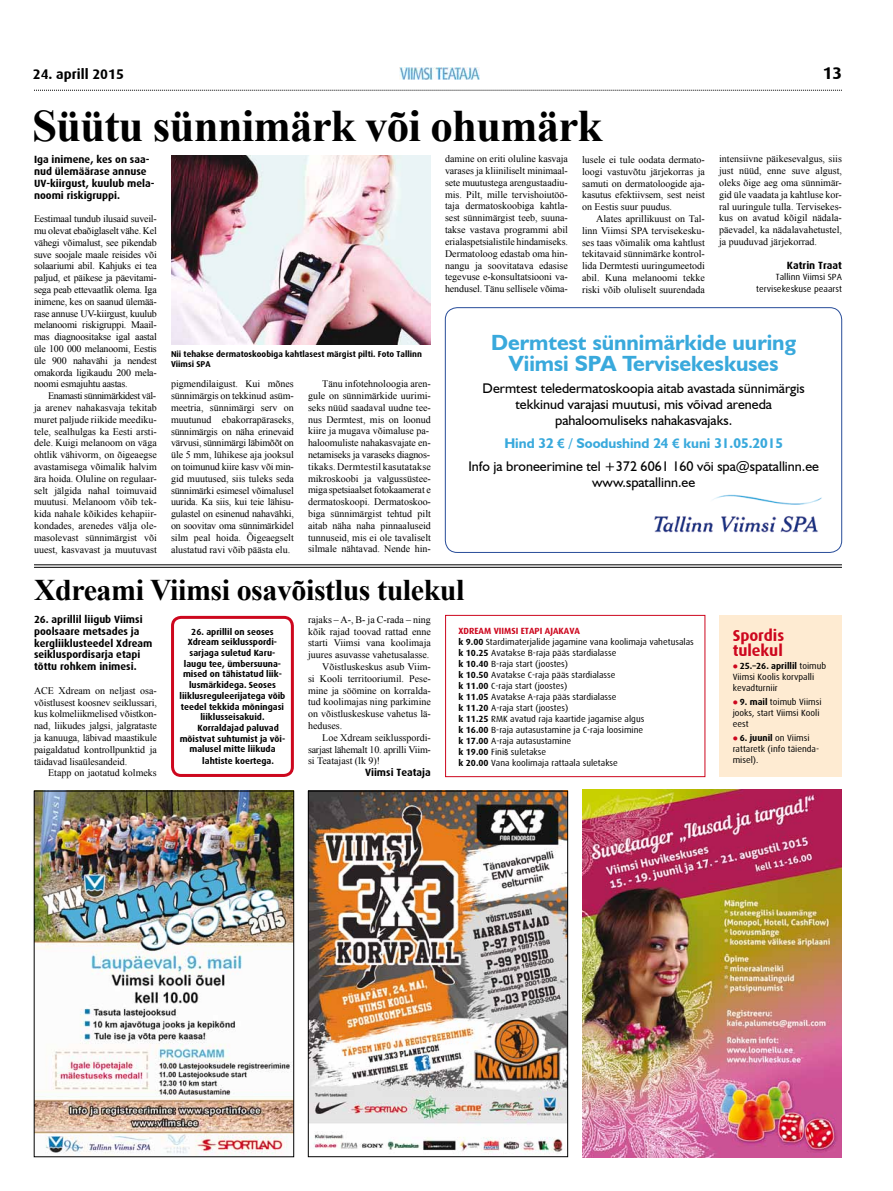
<style>
.page{position:relative;width:893px;height:1191px;background:#fff}
.page>*{position:absolute;margin:0;border:0;box-sizing:border-box;transform-origin:0 0}
.t1{font:700 45px "Times New Roman";letter-spacing:-.02em;color:#000}
.t2{font:700 30px "Times New Roman";letter-spacing:-.015em;color:#000}
.t3{font:700 22px/21px "Humanist 521 BT";color:#39a9dc;text-align:center}
.t4{font:700 17px "Dax";color:#000}
.t5{font:700 16px/15px "Dax";letter-spacing:-.005em;color:#cd071e}
.t6{font:14px/16px "Humanist 521 BT";color:#000;text-align:center}
.t7{font:700 14px "Dax";color:#000}
.t8{font:700 10.5px/11.8px "Dax";color:#000}
.t9{font:10px/11.8px "Times New Roman";color:#000;text-align:justify}
.t10{font:10px "Times New Roman";letter-spacing:-.02em;color:#000}
.t11{font:9px/11px "Dax";color:#000}
.t12{font:700 9px "Dax";color:#000}
.t13{font:700 8.5px/10px "Dax";color:#000}
.s1{font-weight:700;color:#39a9dc}
.s2{font-family:"Arial";font-weight:700;font-size:13px;color:#39a9dc}
.s3{font-weight:700;color:#cd071e}
.s4{font-weight:700}
.s5{font-family:"Arial";font-size:8.5px}
.s6{color:#cd071e}
</style>
<div class="page">
<div style="left:171px;top:616px;width:123px;height:161px;border:3px solid #cd071e;border-radius:9px"></div>
<img style="left:36px;top:793px;width:256px;height:362px">
<svg style="left:34px;top:90px;width:808px;height:1px"></svg>
<img style="left:400px;top:68px;width:79px;height:11px">
<div style="left:34px;top:791px;width:260px;height:366px;border:1px solid #000"></div>
<img style="left:171px;top:155px;width:260px;height:189px">
<img style="left:582px;top:790px;width:260px;height:367px">
<div style="left:719px;top:615px;width:123px;height:161px;background:#feebd2"></div>
<div style="left:445px;top:615px;width:260px;height:162px;border:1px solid #cd071e"></div>
<hr style="left:34px;top:564px;width:808px;height:1px;background:#000">
<hr style="left:34px;top:567px;width:808px;height:1px;background:#000">
<img style="left:310px;top:793px;width:256px;height:361px">
<div style="left:308px;top:791px;width:260px;height:366px;border:1px solid #000"></div>
<img style="left:654px;top:494px;width:168px;height:39px">
<div style="left:445px;top:307px;width:397px;height:246px;border:1px solid #284d99;border-radius:12px"></div>
<h3 class="t7" style="left:33px;top:66px;width:93px">24. aprill 2015</h3>
<h3 class="t4" style="left:823px;top:64px;width:21px">13</h3>
<h1 class="t1" style="left:32px;top:95px;width:572px">Süütu sünnimärk või ohumärk</h1>
<p class="t8" style="left:34px;top:154px;width:122px">Iga inimene, kes on saa&shy;nud ülemäärase annuse<br>UV-kiirgust, kuulub mela&shy;noomi riskigruppi.</p>
<p class="t9" style="left:34px;top:213px;width:124px">Eestimaal tundub ilusaid suveil&shy;mu olevat ebaõiglaselt vähe. Kel vähegi võimalust, see pikendab suve soojale maale reisides või solaariumi abil. Kahjuks ei tea paljud, et päikese ja päevitami&shy;sega peab ettevaatlik olema. Iga inimene, kes on saanud ülemää&shy;rase annuse UV-kiirgust, kuulub melanoomi riskigruppi. Maail&shy;mas diagnoositakse igal aastal üle 100 000 melanoomi, Eestis üle 900 nahavähi ja nendest omakorda ligikaudu 200 mela&shy;noomi esmajuhtu aastas.</p>
<p class="t9" style="left:34px;top:390px;width:124px;text-indent:14px">Enamasti sünnimärkidest väl&shy;ja arenev nahakasvaja tekitab muret paljude riikide meediku&shy;tele, sealhulgas ka Eesti arsti&shy;dele. Kuigi melanoom on väga ohtlik vähivorm, on õigeaegse avastamisega võimalik halvim ära hoida. Oluline on regulaar&shy;selt jälgida nahal toimuvaid muutusi. Melanoom võib tek&shy;kida nahale kõikides kehapiir&shy;kondades, arenedes välja ole&shy;masolevast sünnimärgist või uuest, kasvavast ja muutuvast</p>
<p class="t13" style="left:171px;top:349px;width:252px">Nii tehakse dermatoskoobiga kahtlasest märgist pilti. Foto Tallinn<br>Viimsi SPA</p>
<p class="t9" style="left:308px;top:378px;width:124px;text-align:left;text-indent:14px">Tänu infotehnoloogia aren&shy;gule on sünnimärkide uurimi&shy;seks nüüd saadaval uudne tee&shy;nus Dermtest, mis on loonud kiire ja mugava võimaluse pa&shy;haloomuliste nahakasvajate en&shy;netamiseks ja varaseks diagnos&shy;tikaks. Dermtestil kasutatakse mikroskoobi ja valgussüstee&shy;miga spetsiaalset fotokaamerat e dermatoskoopi. Dermatoskoo&shy;biga sünnimärgist tehtud pilt aitab näha naha pinnaaluseid tunnuseid, mis ei ole tavaliselt silmale nähtavad. Nende hin-</p>
<p class="t9" style="left:171px;top:378px;width:124px">pigmendilaigust. Kui mõnes sünnimärgis on tekkinud asüm&shy;meetria, sünnimärgi serv on muutunud ebakorrapäraseks, sünnimärgis on näha erinevaid värvusi, sünnimärgi läbimõõt on üle 5 mm, lühikese aja jooksul on toimunud kiire kasv või min&shy;gid muutused, siis tuleks seda sünnimärki esimesel võimalusel uurida. Ka siis, kui teie lähisu&shy;gulastel on esinenud nahavähki, on soovitav oma sünnimärkidel silm peal hoida. Õigeaegselt alustatud ravi võib päästa elu.</p>
<p class="t9" style="left:445px;top:153px;width:124px">damine on eriti oluline kasvaja varases ja kliiniliselt minimaal&shy;sete muutustega arengustaadiu&shy;mis. Pilt, mille tervishoiutöö&shy;taja dermatoskoobiga kahtla&shy;sest sünnimärgist teeb, suuna&shy;takse vastava programmi abil erialaspetsialistile hindamiseks.<br>Dermatoloog edastab oma hin&shy;nangu ja soovitatava edasise tegevuse e-konsultatsiooni va&shy;hendusel. Tänu sellisele võima-</p>
<p class="t9" style="left:582px;top:153px;width:124px">lusele ei tule oodata dermato&shy;loogi vastuvõtu järjekorras ja samuti on dermatoloogide aja&shy;kasutus efektiivsem, sest neist on Eestis suur puudus.</p>
<p class="t9" style="left:582px;top:212px;width:124px;text-indent:14px">Alates aprillikuust on Tal&shy;linn Viimsi SPA tervisekesku&shy;ses taas võimalik oma kahtlust tekitavaid sünnimärke kontrol&shy;lida Dermtesti uuringumeetodi abil. Kuna melanoomi tekke riski võib oluliselt suurendada</p>
<p class="t9" style="left:719px;top:153px;width:124px">intensiivne päikesevalgus, siis just nüüd, enne suve algust, oleks õige aeg oma sünnimär&shy;gid üle vaadata ja kahtluse kor&shy;ral uuringule tulla. Tervisekes&shy;kus on avatud kõigil nädala&shy;päevadel, ka nädalavahetustel, ja puuduvad järjekorrad.</p>
<p class="t8" style="left:787px;top:259px;width:57px">Katrin Traat</p>
<p class="t11" style="left:756px;top:271px;width:87px;line-height:11.8px;text-align:right">Tallinn Viimsi SPA tervisekeskuse peaarst</p>
<h3 class="t3" style="left:491px;top:331px;width:307px">Dermtest sünnimärkide uuring<br>Viimsi SPA Tervisekeskuses</h3>
<h3 class="t6" style="left:483px;top:380px;width:324px">Dermtest teledermatoskoopia aitab avastada sünnimärgis tekkinud varajasi muutusi, mis võivad areneda pahaloomuliseks nahakasvajaks.</h3>
<h3 class="t6" style="left:468px;top:431px;width:352px;line-height:23.1px"><span class="s1">Hind 32</span> <span class="s2">€</span> <span class="s1">/ Soodushind 24</span> <span class="s2">€</span> <span class="s1">kuni 31.05.2015<br></span>Info ja broneerimine tel +372 6061 160 või spa@spatallinn.ee</h3>
<h3 class="t6" style="left:592px;top:474px;width:105px">www.spatallinn.ee</h3>
<h2 class="t2" style="left:34px;top:569px;width:432px">Xdreami Viimsi osavõistlus tulekul</h2>
<p class="t9" style="left:308px;top:613px;width:124px">rajaks – A-, B- ja C-rada – ning</p>
<p class="t9" style="left:308px;top:625px;width:124px">kõik rajad toovad rattad enne</p>
<p class="t9" style="left:308px;top:637px;width:124px">starti Viimsi vana koolimaja</p>
<p class="t9" style="left:308px;top:649px;width:123px">juures asuvasse vahetusalasse.</p>
<p class="t9" style="left:322px;top:660px;width:110px">Võistluskeskus asub Viim-</p>
<p class="t9" style="left:308px;top:672px;width:124px">si Kooli territooriumil. Pese-</p>
<p class="t9" style="left:308px;top:684px;width:124px">mine ja söömine on korralda-</p>
<p class="t9" style="left:308px;top:696px;width:124px">tud koolimajas ning parkimine</p>
<p class="t9" style="left:308px;top:708px;width:124px">on võistluskeskuse vahetus lä-</p>
<p class="t9" style="left:308px;top:719px;width:36px">heduses.</p>
<p class="t9" style="left:322px;top:731px;width:110px">Loe Xdream seiklusspordi-</p>
<p class="t10" style="left:308px;top:742px;width:124px">sarjast lähemalt 10. aprilli Viim-</p>
<p class="t9" style="left:308px;top:755px;width:74px">si Teatajast (lk 9)!</p>
<p class="t8" style="left:365px;top:767px;width:67px">Viimsi Teataja</p>
<p class="t8" style="left:34px;top:613px;width:120px">26. aprillil liigub Viimsi poolsaare metsades ja kergliiklusteedel Xdream seikluspordisarja etapi tõttu rohkem inimesi.</p>
<p class="t9" style="left:34px;top:684px;width:124px">ACE Xdream on neljast osa&shy;võistlusest koosnev seiklussari, kus kolmeliikmelised võistkon&shy;nad, liikudes jalgsi, jalgrataste ja kanuuga, läbivad maastikule paigaldatud kontrollpunktid ja täidavad lisaülesandeid.</p>
<p class="t9" style="left:48px;top:767px;width:110px">Etapp on jaotatud kolmeks</p>
<p class="t11" style="left:459px;top:625px;width:237px"><span class="s3">XDREAM VIIMSI ETAPI AJAKAVA<br></span><span class="s4">k 9.00</span> Stardimaterjalide jagamine vana koolimaja vahetusalas <span class="s4">k 10.25</span> Avatakse B-raja pääs stardialasse<br><span class="s4">k 10.40</span> B-raja start (joostes)<br><span class="s4">k 10.50</span> Avatakse C-raja pääs stardialasse<br><span class="s4">k 11.00</span> C-raja start (joostes)<br><span class="s4">k 11.05</span> Avatakse A-raja pääs stardialasse<br><span class="s4">k 11.20</span> A-raja start (joostes)<br><span class="s4">k 11.25</span> RMK avatud raja kaartide jagamise algus<br><span class="s4">k 16.00</span> B-raja autasustamine ja C-raja loosimine<br><span class="s4">k 17.00</span> A-raja autasustamine<br><span class="s4">k 19.00</span> Fini<span class="s5">š</span> suletakse<br><span class="s4">k 20.00</span> Vana koolimaja rattaala suletakse</p>
<p class="t12" style="left:191px;top:626px;width:84px">26. aprillil on seoses</p>
<p class="t12" style="left:188px;top:637px;width:91px">Xdream seiklusspordi-</p>
<p class="t12" style="left:190px;top:648px;width:87px">sarjaga suletud Karu-</p>
<p class="t12" style="left:184px;top:658px;width:99px">laugu tee, ümbersuuna-</p>
<p class="t12" style="left:183px;top:669px;width:100px">mised on tähistatud liik-</p>
<p class="t12" style="left:189px;top:680px;width:88px">lusmärkidega. Seoses</p>
<p class="t12" style="left:180px;top:690px;width:107px">liiklusreguleerijatega võib</p>
<p class="t12" style="left:181px;top:701px;width:105px">teedel tekkida mõningasi</p>
<p class="t12" style="left:200px;top:712px;width:66px">liiklusseisakuid.</p>
<p class="t12" style="left:197px;top:722px;width:83px">Korraldajad paluvad</p>
<p class="t12" style="left:180px;top:733px;width:107px">mõistvat suhtumist ja või-</p>
<p class="t12" style="left:189px;top:744px;width:88px">malusel mitte liikuda</p>
<p class="t12" style="left:202px;top:755px;width:73px">lahtiste koertega.</p>
<h3 class="t5" style="left:733px;top:628px;width:53px">Spordis tulekul</h3>
<p class="t11" style="left:733px;top:660px;width:95px"><span class="s6">●</span> <span class="s4">25.–26. aprillil</span> toimub<br>Viimsi Koolis korvpalli kevadturniir</p>
<p class="t11" style="left:733px;top:696px;width:90px"><span class="s6">●</span> <span class="s4">9. mail</span> toimub Viimsi jooks, start Viimsi Kooli eest</p>
<p class="t11" style="left:733px;top:732px;width:88px"><span class="s6">●</span> <span class="s4">6. juunil</span> on Viimsi rattaretk (info täienda&shy;misel).</p>
</div>
